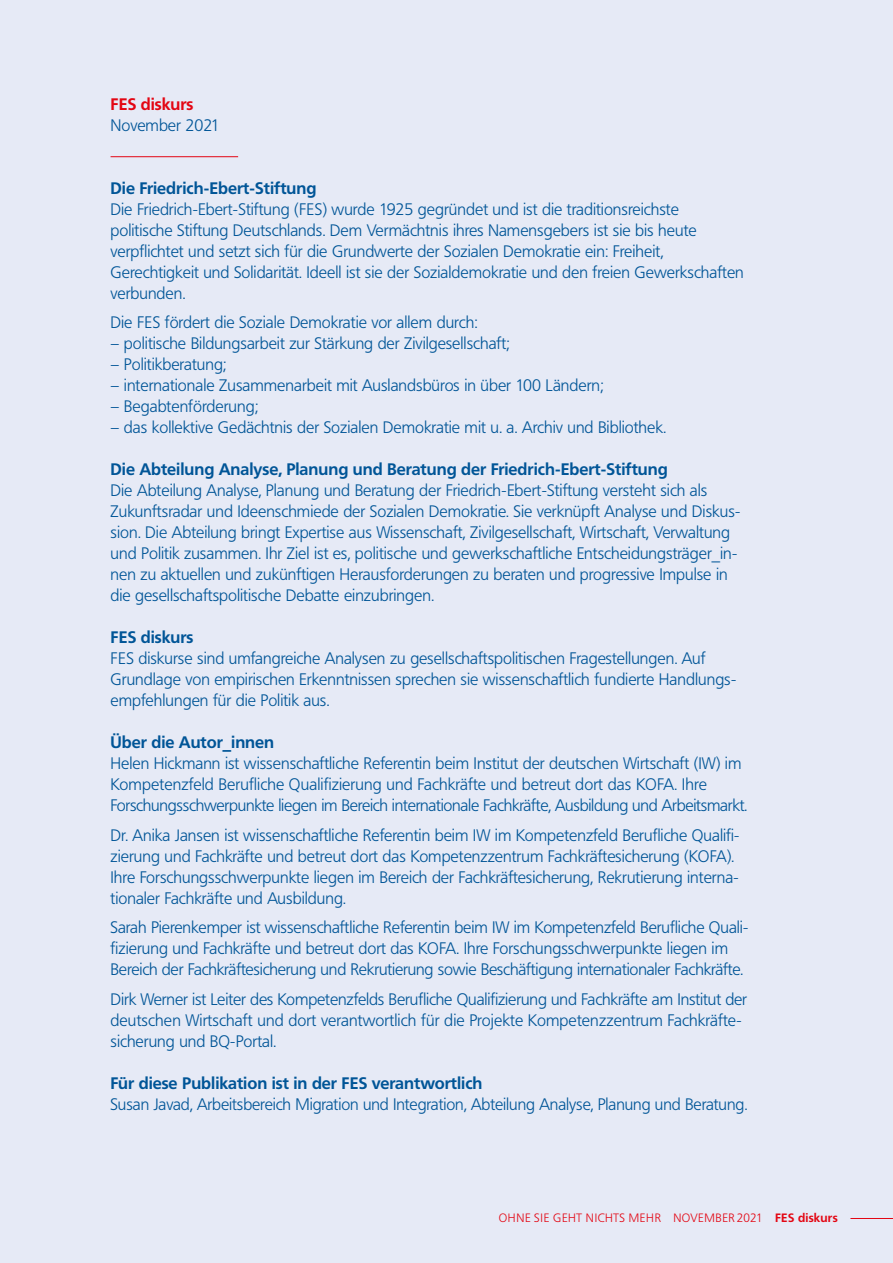
<style>
.page{position:relative;width:893px;height:1263px;background:#e6eaf6}
.page>*{position:absolute;margin:0;border:0;box-sizing:border-box;transform-origin:0 0}
.t1{font:300 16.5px/21px "Frutiger BQ";color:#005597}
.t2{font:700 16.5px "Frutiger BQ";color:#005597}
.t3{font:700 16.5px "Frutiger BQ";color:#e30613}
.t4{font:300 12px "Frutiger BQ";letter-spacing:.05em;color:#e30613}
.s1{font-weight:700}
</style>
<div class="page">
<hr style="left:850px;top:1218px;width:43px;height:1px;background:#e30613">
<hr style="left:111px;top:156px;width:127px;height:1px;background:#e30613">
<p class="t3" style="left:111px;top:94px;width:84px">FES diskurs</p>
<p class="t1" style="left:111px;top:115px;width:111px">November 2021</p>
<p class="t2" style="left:111px;top:178px;width:207px">Die Friedrich-Ebert-Stiftung</p>
<p class="t1" style="left:111px;top:199px;width:635px">Die Friedrich-Ebert-Stiftung (FES) wurde 1925 gegründet und ist die traditionsreichste politische Stiftung Deutschlands. Dem Vermächtnis ihres Namensgebers ist sie bis heute verpflichtet und setzt sich für die Grundwerte der Sozialen Demokratie ein: Freiheit, Gerechtigkeit und Solidarität. Ideell ist sie der Sozialdemokratie und den freien Gewerkschaften verbunden.</p>
<p class="t1" style="left:111px;top:312px;width:369px">Die FES fördert die Soziale Demokratie vor allem durch:</p>
<p class="t1" style="left:111px;top:333px;width:401px">– politische Bildungsarbeit zur Stärkung der Zivilgesellschaft;</p>
<p class="t1" style="left:111px;top:354px;width:117px">– Politikberatung;</p>
<p class="t1" style="left:111px;top:375px;width:495px">– internationale Zusammenarbeit mit Auslandsbüros in über 100 Ländern;</p>
<p class="t1" style="left:111px;top:396px;width:149px">– Begabtenförderung;</p>
<p class="t1" style="left:111px;top:417px;width:557px">– das kollektive Gedächtnis der Sozialen Demokratie mit u. a. Archiv und Bibliothek.</p>
<p class="t2" style="left:111px;top:460px;width:559px">Die Abteilung Analyse, Planung und Beratung der Friedrich-Ebert-Stiftung</p>
<p class="t1" style="left:111px;top:480px;width:631px">Die Abteilung Analyse, Planung und Beratung der Friedrich-Ebert-Stiftung versteht sich als Zukunftsradar und Ideenschmiede der Sozialen Demokratie. Sie verknüpft Analyse und Diskus&shy;sion. Die Abteilung bringt Expertise aus Wissenschaft, Zivilgesellschaft, Wirtschaft, Verwaltung und Politik zusammen. Ihr Ziel ist es, politische und gewerkschaftliche Entscheidungsträger_in&shy;nen zu aktuellen und zukünftigen Herausforderungen zu beraten und progressive Impulse in die gesellschaftspolitische Debatte einzubringen.</p>
<p class="t2" style="left:111px;top:628px;width:84px">FES diskurs</p>
<p class="t1" style="left:111px;top:648px;width:627px">FES diskurse sind umfangreiche Analysen zu gesellschaftspolitischen Fragestellungen. Auf<br>Grundlage von empirischen Erkenntnissen sprechen sie wissenschaftlich fundierte Handlungs&shy;empfehlungen für die Politik aus.</p>
<p class="t2" style="left:111px;top:733px;width:165px">Über die Autor_innen</p>
<p class="t1" style="left:111px;top:753px;width:638px">Helen Hickmann ist wissenschaftliche Referentin beim Institut der deutschen Wirtschaft (IW) im<br>Kompetenzfeld Berufliche Qualifizierung und Fachkräfte und betreut dort das KOFA. Ihre<br>Forschungsschwerpunkte liegen im Bereich internationale Fachkräfte, Ausbildung und Arbeitsmarkt.</p>
<p class="t1" style="left:111px;top:825px;width:630px">Dr. Anika Jansen ist wissenschaftliche Referentin beim IW im Kompetenzfeld Berufliche Qualifi&shy;zierung und Fachkräfte und betreut dort das Kompetenzzentrum Fachkräftesicherung (KOFA).<br>Ihre Forschungsschwerpunkte liegen im Bereich der Fachkräftesicherung, Rekrutierung interna&shy;tionaler Fachkräfte und Ausbildung.</p>
<p class="t1" style="left:111px;top:917px;width:639px">Sarah Pierenkemper ist wissenschaftliche Referentin beim IW im Kompetenzfeld Berufliche Quali&shy;fizierung und Fachkräfte und betreut dort das KOFA. Ihre Forschungsschwerpunkte liegen im<br>Bereich der Fachkräftesicherung und Rekrutierung sowie Beschäftigung internationaler Fachkräfte.</p>
<p class="t1" style="left:111px;top:989px;width:638px">Dirk Werner ist Leiter des Kompetenzfelds Berufliche Qualifizierung und Fachkräfte am Institut der deutschen Wirtschaft und dort verantwortlich für die Projekte Kompetenzzentrum Fachkräfte&shy;sicherung und BQ-Portal.</p>
<p class="t2" style="left:111px;top:1073px;width:373px">Für diese Publikation ist in der FES verantwortlich</p>
<p class="t1" style="left:111px;top:1094px;width:638px">Susan Javad, Arbeitsbereich Migration und Integration, Abteilung Analyse, Planung und Beratung.</p>
<p class="t4" style="left:499px;top:1211px;width:340px">OHNE SIE GEHT NICHTS MEHR NOVEMBER 2021 <span class="s1">FES diskurs</span></p>
</div>
